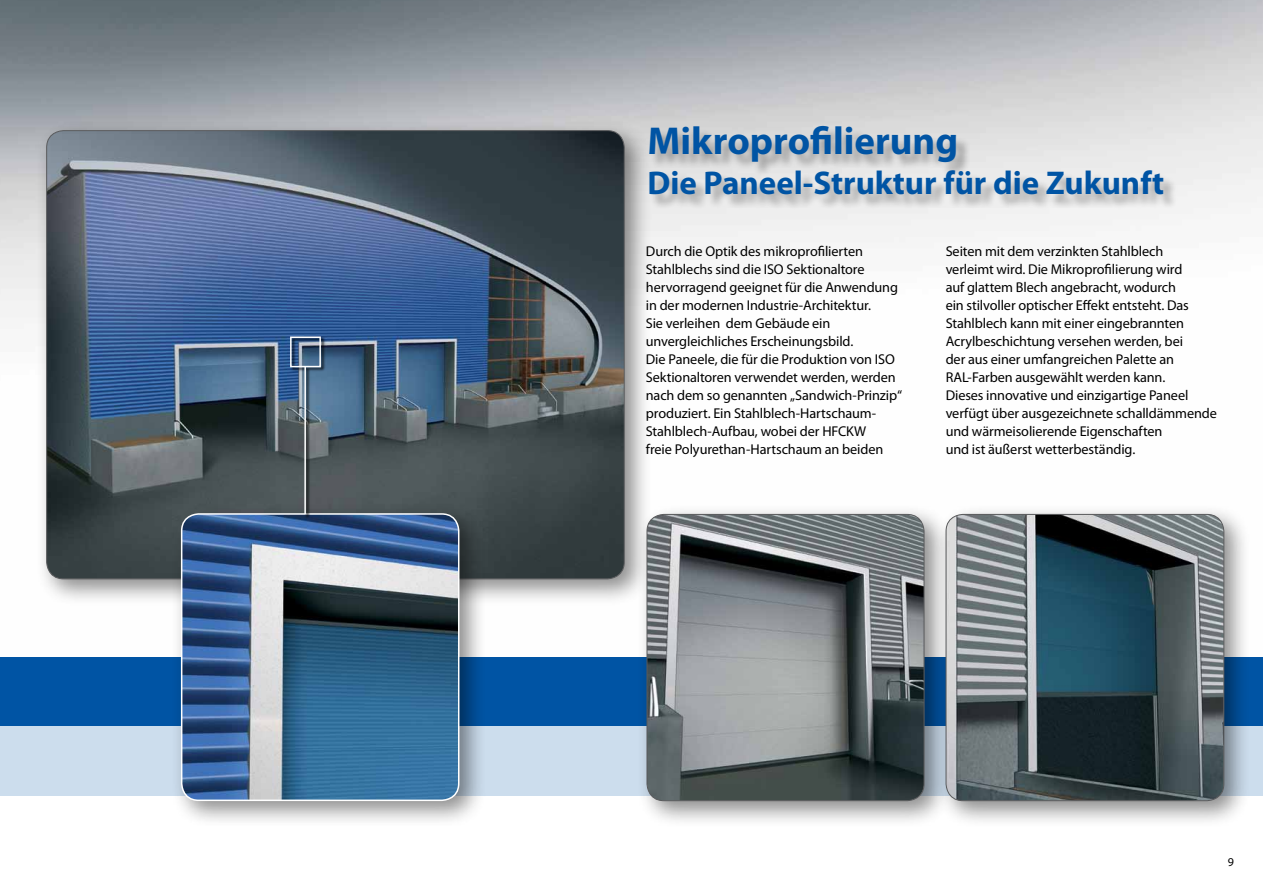
<style>
.page{position:relative;width:1263px;height:893px;background:#fff}
.page>*{position:absolute;margin:0;border:0;box-sizing:border-box;transform-origin:0 0}
.t1{font:700 39px "Myriad Pro";color:#0054a4}
.t2{font:700 33px "Myriad Pro";color:#0054a4}
.t3{font:14.25px/18px "Myriad Pro";letter-spacing:-.005em;color:#000}
.t4{font:12px "Myriad Pro";color:#000}
</style>
<div class="page">
<img style="left:0;top:0;width:1263px;height:318px">
<div style="left:35px;top:119px;width:616px;height:487px;background:#000;opacity:.45"></div>
<img style="left:47px;top:131px;width:577px;height:448px">
<div style="left:0;top:657px;width:1263px;height:70px;background:#0054a4"></div>
<div style="left:0;top:727px;width:1263px;height:69px;background:#ccdded"></div>
<div style="left:651px;top:127px;width:527px;height:82px;background:#000;opacity:.3"></div>
<div style="left:635px;top:503px;width:316px;height:324px;background:#000;opacity:.45"></div>
<img style="left:647px;top:514px;width:277px;height:287px">
<div style="left:647px;top:514px;width:277px;height:287px;border:1px solid #58595b;border-radius:17px"></div>
<div style="left:170px;top:502px;width:316px;height:325px;background:#000;opacity:.45"></div>
<img style="left:182px;top:514px;width:277px;height:286px">
<div style="left:181px;top:513px;width:278px;height:288px;border:2px solid #fff;border-radius:17px"></div>
<div style="left:934px;top:503px;width:316px;height:324px;background:#000;opacity:.45"></div>
<img style="left:946px;top:514px;width:278px;height:287px">
<div style="left:946px;top:514px;width:278px;height:287px;border:1px solid #58595b;border-radius:17px"></div>
<svg style="left:290px;top:336px;width:36px;height:183px;background:#536473"></svg>
<div style="left:290px;top:336px;width:31px;height:31px;border:2px solid #fff"></div>
<hr style="left:304px;top:367px;width:2px;height:147px;background:#fff">
<h1 class="t1" style="left:647px;top:116px;width:312px">Mikroprofilierung</h1>
<h2 class="t2" style="left:647px;top:161px;width:518px">Die Paneel-Struktur für die Zukunft</h2>
<p class="t3" style="left:646px;top:242px;width:258px">Durch die Optik des mikroprofilierten Stahlblechs sind die ISO Sektionaltore hervorragend geeignet für die Anwendung in der modernen Industrie-Architektur.<br>Sie verleihen dem Gebäude ein unvergleichliches Erscheinungsbild.<br>Die Paneele, die für die Produktion von ISO Sektionaltoren verwendet werden, werden nach dem so genannten „Sandwich-Prinzip“ produziert. Ein Stahlblech-Hartschaum-Stahlblech-Aufbau, wobei der HFCKW<br>freie Polyurethan-Hartschaum an beiden</p>
<p class="t3" style="left:946px;top:242px;width:273px">Seiten mit dem verzinkten Stahlblech<br>verleimt wird. Die Mikroprofilierung wird<br>auf glattem Blech angebracht, wodurch<br>ein stilvoller optischer Effekt entsteht. Das Stahlblech kann mit einer eingebrannten Acrylbeschichtung versehen werden, bei<br>der aus einer umfangreichen Palette an RAL-Farben ausgewählt werden kann.<br>Dieses innovative und einzigartige Paneel verfügt über ausgezeichnete schalldämmende und wärmeisolierende Eigenschaften<br>und ist äußerst wetterbeständig.</p>
<p class="t4" style="left:1228px;top:855px;width:8px">9</p>
</div>
